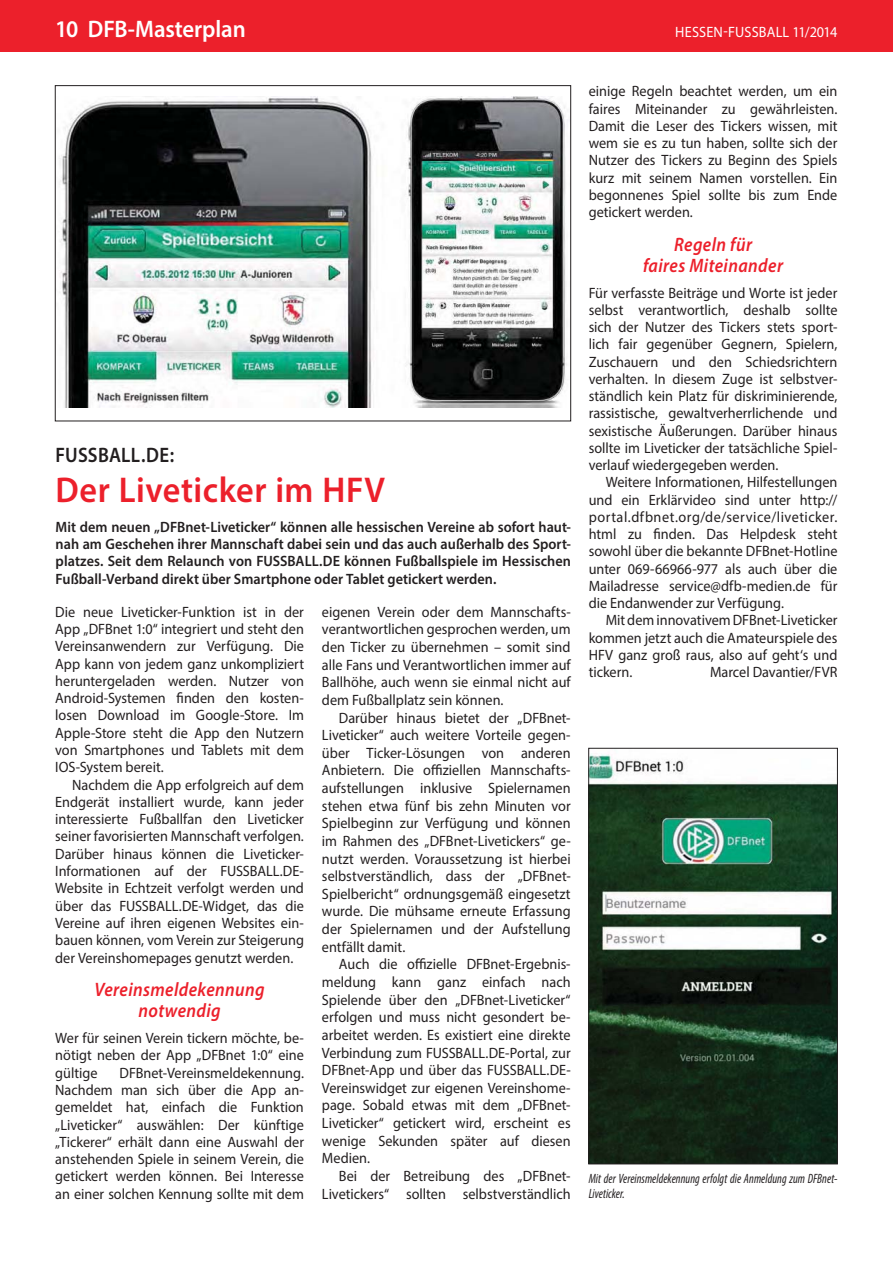
<style>
.page{position:relative;width:893px;height:1263px;background:#fff}
.page>*{position:absolute;margin:0;border:0;box-sizing:border-box;transform-origin:0 0}
.t1{font:600 36px "Myriad Pro";letter-spacing:.015em;color:#ec202b;scale:.95 1}
.t2{font:600 24px "Myriad Pro";color:#fff;scale:.95 1}
.t3{font:600 21px "Myriad Pro";letter-spacing:.01em;color:#231f20;scale:.9 1}
.t4{font:italic 600 19.5px/21px "Myriad Pro";letter-spacing:.025em;color:#ec202b;text-align:center;scale:.9 1}
.t5{font:15px/17.2px "Myriad Pro";color:#231f20;text-align:justify;scale:.95 1}
.t6{font:600 15px/17.2px "Myriad Pro";color:#231f20;text-align:justify;scale:.95 1}
.t7{font:15px "Myriad Pro";letter-spacing:.01em;color:#fff;scale:.95 1}
.t8{font:italic condensed 13.5px/15px "Myriad Pro";letter-spacing:.005em;color:#231f20;scale:.9 1}
</style>
<div class="page">
<div style="left:0;top:0;width:893px;height:51px;background:#ec202b"></div>
<img style="left:59px;top:96px;width:508px;height:311px">
<img style="left:590px;top:753px;width:246px;height:409px">
<div style="left:588px;top:748px;width:250px;height:416px;border:1px solid #231f20"></div>
<h2 class="t2" style="left:55px;top:19px;width:202px">10 DFB-Masterplan</h2>
<p class="t7" style="left:675px;top:26px;width:172px">HESSEN-FUSSBALL 11/2014</p>
<h3 class="t3" style="left:56px;top:447px;width:133px">FUSSBALL.DE:</h3>
<h1 class="t1" style="left:56px;top:476px;width:348px">Der Liveticker im HFV</h1>
<p class="t6" style="left:56px;top:519px;width:544px">Mit dem neuen „DFBnet-Liveticker“ können alle hessischen Vereine ab sofort haut&shy;nah am Geschehen ihrer Mannschaft dabei sein und das auch außerhalb des Sport&shy;platzes. Seit dem Relaunch von FUSSBALL.DE können Fußballspiele im Hessischen Fußball-Verband direkt über Smartphone oder Tablet getickert werden.</p>
<p class="t5" style="left:55px;top:604px;width:263px">Die neue Liveticker-Funktion ist in der App „DFBnet 1:0“ integriert und steht den Vereinsanwendern zur Verfügung. Die App kann von jedem ganz unkompliziert heruntergeladen werden. Nutzer von Android-Systemen finden den kosten&shy;losen Download im Google-Store. Im Apple-Store steht die App den Nutzern von Smartphones und Tablets mit dem IOS-System ber eit.</p>
<p class="t5" style="left:55px;top:777px;width:263px;text-indent:17px">Nachdem die App erfolgreich auf dem Endgerät installiert wurde, kann jeder interessierte Fußballfan den Liveticker seiner favorisierten Mannschaft verfolgen.<br>Darüber hinaus können die Liveticker-Informationen auf der FUSSBALL.DE-Website in Echtzeit verfolgt werden und über das FUSSBALL.DE-Widget, das die Vereine auf ihren eigenen Websites ein&shy;bauen können, vom Verein zur Steigerung der Vereinshomepages genutzt werden.</p>
<h3 class="t4" style="left:95px;top:980px;width:191px">Vereinsmeldekennung notwendig</h3>
<p class="t5" style="left:55px;top:1030px;width:263px">Wer für seinen Verein tickern möchte, be&shy;nötigt neben der App „DFBnet 1:0“ eine gültige</p>
<p class="t5" style="left:322px;top:604px;width:263px;line-height:17.7px">eigenen Verein oder dem Mannschafts&shy;verantwortlichen gesprochen werden, um den Ticker zu übernehmen – somit sind alle Fans und Verantwortlichen immer auf Ballhöhe, auch wenn sie einmal nicht auf dem Fußballplatz sein können.</p>
<p class="t5" style="left:322px;top:710px;width:263px;line-height:17.7px;text-indent:17px">Darüber hinaus bietet der „DFBnet-Liveticker“ auch weitere Vorteile gegen&shy;über Ticker-Lösungen von anderen Anbietern. Die offiziellen Mannschafts&shy;aufstellungen inklusive Spielernamen stehen etwa fünf bis zehn Minuten vor Spielbeginn zur Verfügung und können im Rahmen des „DFBnet-Livetickers“ ge&shy;nutzt werden. Voraussetzung ist hierbei selbstverständlich, dass der „DFBnet-Spielbericht“ ordnungsgemäß eingesetzt wurde. Die mühsame erneute Erfassung der Spielernamen und der Aufstellung entfällt damit.</p>
<p class="t5" style="left:322px;top:956px;width:263px;line-height:17.7px;text-indent:17px">Auch die offizielle DFBnet-Ergebnis&shy;meldung kann ganz einfach nach Spielende über den „DFBnet-Liveticker“ erfolgen und muss nicht gesondert be&shy;arbeitet werden. Es existiert eine direkte Verbindung zum FUSSBALL.DE-Portal, zur DFBnet-App und über das FUSSBALL.DE-Vereinswidget zur eigenen Vereinshome&shy;page. Sobald etwas mit dem „DFBnet-Liveticker“ getickert wird, erscheint es wenige Sekunden später auf diesen Medien.</p>
<p class="t5" style="left:322px;top:1168px;width:263px;line-height:17.7px;text-align:right">Bei der Betreibung des „DFBnet-<br>Livetickers“ sollten selbstverständlich</p>
<p class="t5" style="left:55px;top:1065px;width:263px;text-indent:64px">DFBnet-Vereinsmeldekennung.<br>Nachdem man sich über die App an&shy;gemeldet hat, einfach die Funktion „Liveticker“ auswählen: Der künftige „Tickerer“ erhält dann eine Auswahl der anstehenden Spiele in seinem Verein, die getickert werden können. Bei Interesse an einer solchen Kennung sollte mit dem</p>
<p class="t5" style="left:589px;top:84px;width:263px">einige Regeln beachtet werden, um ein faires Miteinander zu gewährleisten.<br>Damit die Leser des Tickers wissen, mit wem sie es zu tun haben, sollte sich der Nutzer des Tickers zu Beginn des Spiels kurz mit seinem Namen vorstellen. Ein begonnenes Spiel sollte bis zum Ende getickert werden.</p>
<h3 class="t4" style="left:643px;top:235px;width:157px">Regeln für<br>faires Miteinander</h3>
<p class="t5" style="left:589px;top:285px;width:263px">Für verfasste Beiträge und Worte ist jeder selbst verantwortlich, deshalb sollte sich der Nutzer des Tickers stets sport&shy;lich fair gegenüber Gegnern, Spielern, Zuschauern und den Schiedsrichtern verhalten. In diesem Zuge ist selbstver&shy;ständlich kein Platz für diskriminierende, rassistische, gewaltverherrlichende und sexistische Äußerungen. Darüber hinaus sollte im Liveticker der tatsächliche Spiel&shy;verlauf wiedergegeben werden.</p>
<p class="t5" style="left:589px;top:475px;width:263px;text-indent:17px">Weitere Informationen, Hilfestellungen und ein Erklärvideo sind unter http:// portal.dfbnet.org/de/service/liveticker. html zu finden. Das Helpdesk steht sowohl über die bekannte DFBnet-Hotline unter 069-66966-977 als auch über die Mailadresse service@dfb-medien.de für die Endanwender zur Verfügung.</p>
<p class="t5" style="left:589px;top:613px;width:263px;text-indent:17px">Mit dem innovativem DFBnet-Liveticker kommen jetzt auch die Amateurspiele des HFV ganz groß raus, also auf geht‘s und tickern.</p>
<p class="t5" style="left:710px;top:664px;width:136px">Marcel Davantier/FVR</p>
<p class="t8" style="left:589px;top:1172px;width:278px">Mit der Vereinsmeldekennung erfolgt die Anmeldung zum DFBnet-<br>Liveticker.</p>
</div>
